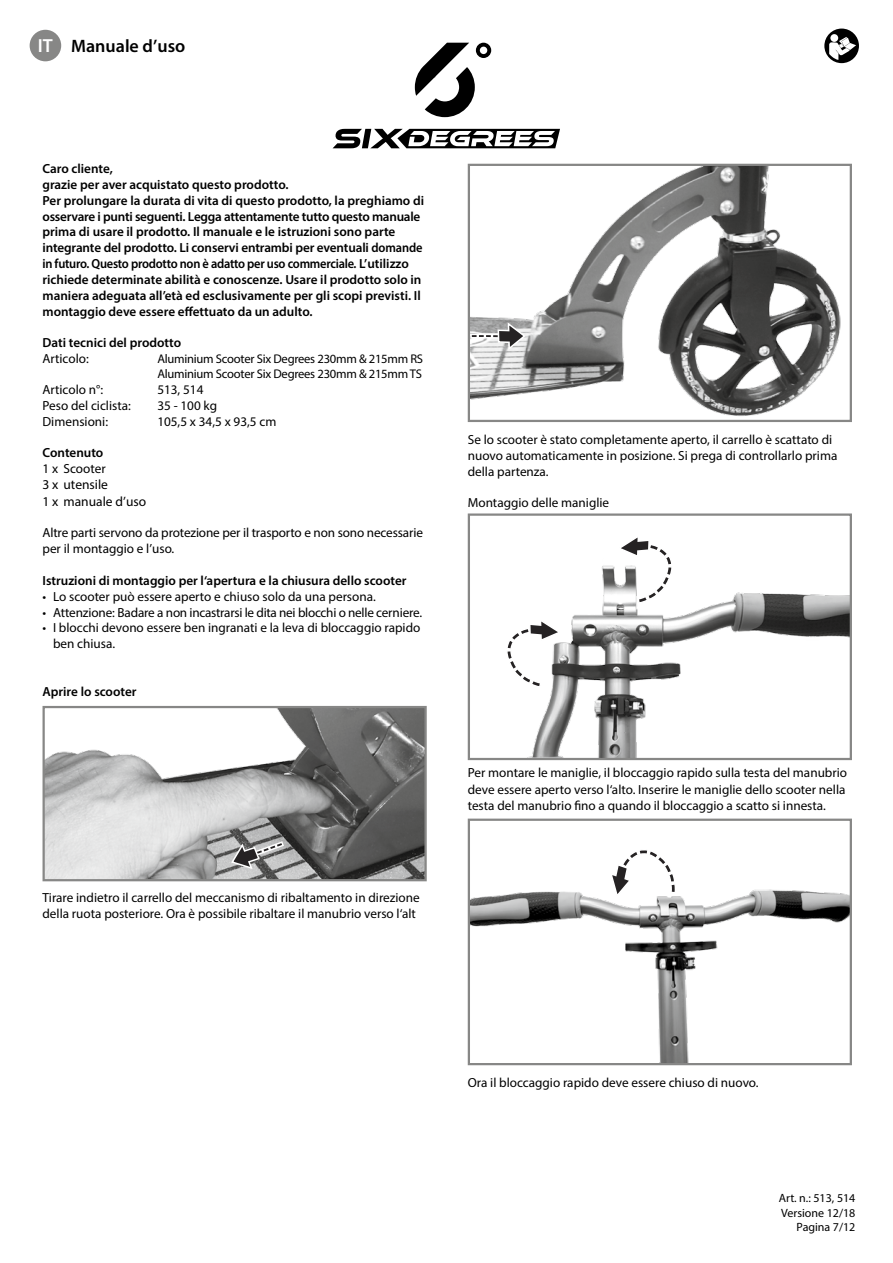
<style>
.page{position:relative;width:893px;height:1263px;background:#fff}
.page>*{position:absolute;margin:0;border:0;box-sizing:border-box;transform-origin:0 0}
.t1{font:600 18px "Myriad Pro";color:#000}
.t2{font:13.5px/16.2px "Myriad Pro";color:#000}
.t3{font:13.2px/15.9px "Myriad Pro";color:#000}
.t4{font:600 13.2px/15.9px "Myriad Pro";color:#000}
.t5{font:13.2px "Myriad Pro";letter-spacing:-.02em;color:#000}
.t6{font:12.6px/15.1px "Myriad Pro";letter-spacing:-.02em;color:#000}
.t7{font:12px/14.4px "Myriad Pro";color:#000;text-align:right}
.s1{font-size:19.05px;color:#fff}
</style>
<div class="page">
<svg style="left:824px;top:29px;width:35px;height:34px"></svg>
<div style="left:30px;top:30px;width:31px;height:31px;background:#878786;border-radius:50%"></div>
<svg style="left:415px;top:43px;width:76px;height:74px"></svg>
<svg style="left:333px;top:129px;width:227px;height:19px"></svg>
<img style="left:471px;top:167px;width:370px;height:249px">
<div style="left:468px;top:164px;width:384px;height:258px;border:2px solid #878786"></div>
<svg style="left:470px;top:321px;width:57px;height:30px"></svg>
<img style="left:46px;top:709px;width:378px;height:169px">
<div style="left:43px;top:706px;width:384px;height:175px;border:2px solid #878786"></div>
<svg style="left:230px;top:841px;width:54px;height:29px;background:#919191"></svg>
<img style="left:529px;top:565px;width:320px;height:192px">
<div style="left:468px;top:513px;width:384px;height:247px;border:2px solid #878786"></div>
<svg style="left:507px;top:619px;width:54px;height:69px"></svg>
<svg style="left:618px;top:537px;width:55px;height:67px"></svg>
<img style="left:471px;top:889px;width:378px;height:173px">
<div style="left:468px;top:819px;width:384px;height:246px;border:2px solid #878786"></div>
<svg style="left:610px;top:850px;width:66px;height:47px"></svg>
<h1 class="t1" style="left:38px;top:34px;width:149px"><span class="s1">IT</span> Manuale d’uso</h1>
<p class="t4" style="left:43px;top:160px;width:383px">Caro cliente,<br>grazie per aver acquistato questo prodotto.<br>Per prolungare la durata di vita di questo prodotto, la preghiamo di osservare i punti seguenti. Legga attentamente tutto questo manuale prima di usare il prodotto. Il manuale e le istruzioni sono parte integrante del prodotto. Li conservi entrambi per eventuali domande in futuro. Questo prodotto non è adatto per uso commerciale. L’utilizzo richiede determinate abilità e conoscenze. Usare il prodotto solo in maniera adeguata all’età ed esclusivamente per gli scopi previsti. Il montaggio deve essere effettuato da un adulto.</p>
<p class="t4" style="left:43px;top:335px;width:140px">Dati tecnici del prodotto</p>
<p class="t3" style="left:43px;top:350px;width:48px">Articolo:</p>
<p class="t6" style="left:157px;top:351px;width:267px">Aluminium Scooter Six Degrees 230mm &amp; 215mm RS<br>Aluminium Scooter Six Degrees 230mm &amp; 215mm TS</p>
<p class="t3" style="left:43px;top:381px;width:62px">Articolo n°:</p>
<p class="t3" style="left:157px;top:381px;width:48px">513, 514</p>
<p class="t3" style="left:43px;top:397px;width:90px">Peso del ciclista:</p>
<p class="t3" style="left:157px;top:397px;width:61px">35 - 100 kg</p>
<p class="t3" style="left:43px;top:413px;width:67px">Dimensioni:</p>
<p class="t3" style="left:157px;top:413px;width:121px">105,5 x 34,5 x 93,5 cm</p>
<p class="t4" style="left:43px;top:445px;width:62px">Contenuto</p>
<p class="t3" style="left:43px;top:461px;width:65px">1 x Scooter</p>
<p class="t2" style="left:43px;top:477px;width:105px">3 x utensile<br>1 x manuale d’uso</p>
<p class="t3" style="left:43px;top:525px;width:382px">Altre parti servono da protezione per il trasporto e non sono necessarie per il montaggio e l’uso.</p>
<p class="t4" style="left:43px;top:572px;width:366px">Istruzioni di montaggio per l‘apertura e la chiusura dello scooter</p>
<p class="t3" style="left:43px;top:588px;width:335px">• Lo scooter può essere aperto e chiuso solo da una persona.</p>
<p class="t5" style="left:43px;top:604px;width:381px">• Attenzione: Badare a non incastrarsi le dita nei blocchi o nelle cerniere.</p>
<p class="t3" style="left:53px;top:620px;width:369px;text-indent:-10px">• I blocchi devono essere ben ingranati e la leva di bloccaggio rapido ben chiusa.</p>
<p class="t4" style="left:43px;top:683px;width:96px">Aprire lo scooter</p>
<p class="t3" style="left:43px;top:889px;width:379px">Tirare indietro il carrello del meccanismo di ribaltamento in direzione della ruota posteriore. Ora è possibile ribaltare il manubrio verso l‘alt</p>
<p class="t3" style="left:468px;top:431px;width:371px">Se lo scooter è stato completamente aperto, il carrello è scattato di nuovo automaticamente in posizione. Si prega di controllarlo prima della partenza.</p>
<p class="t3" style="left:468px;top:495px;width:143px">Montaggio delle maniglie</p>
<p class="t3" style="left:468px;top:764px;width:381px;line-height:16.5px">Per montare le maniglie, il bloccaggio rapido sulla testa del manubrio deve essere aperto verso l‘alto. Inserire le maniglie dello scooter nella testa del manubrio fino a quando il bloccaggio a scatto si innesta.</p>
<p class="t3" style="left:468px;top:1074px;width:292px">Ora il bloccaggio rapido deve essere chiuso di nuovo.</p>
<p class="t7" style="left:779px;top:1191px;width:78px">Art. n.: 513, 514<br>Versione 12/18<br>Pagina 7/12</p>
</div>
